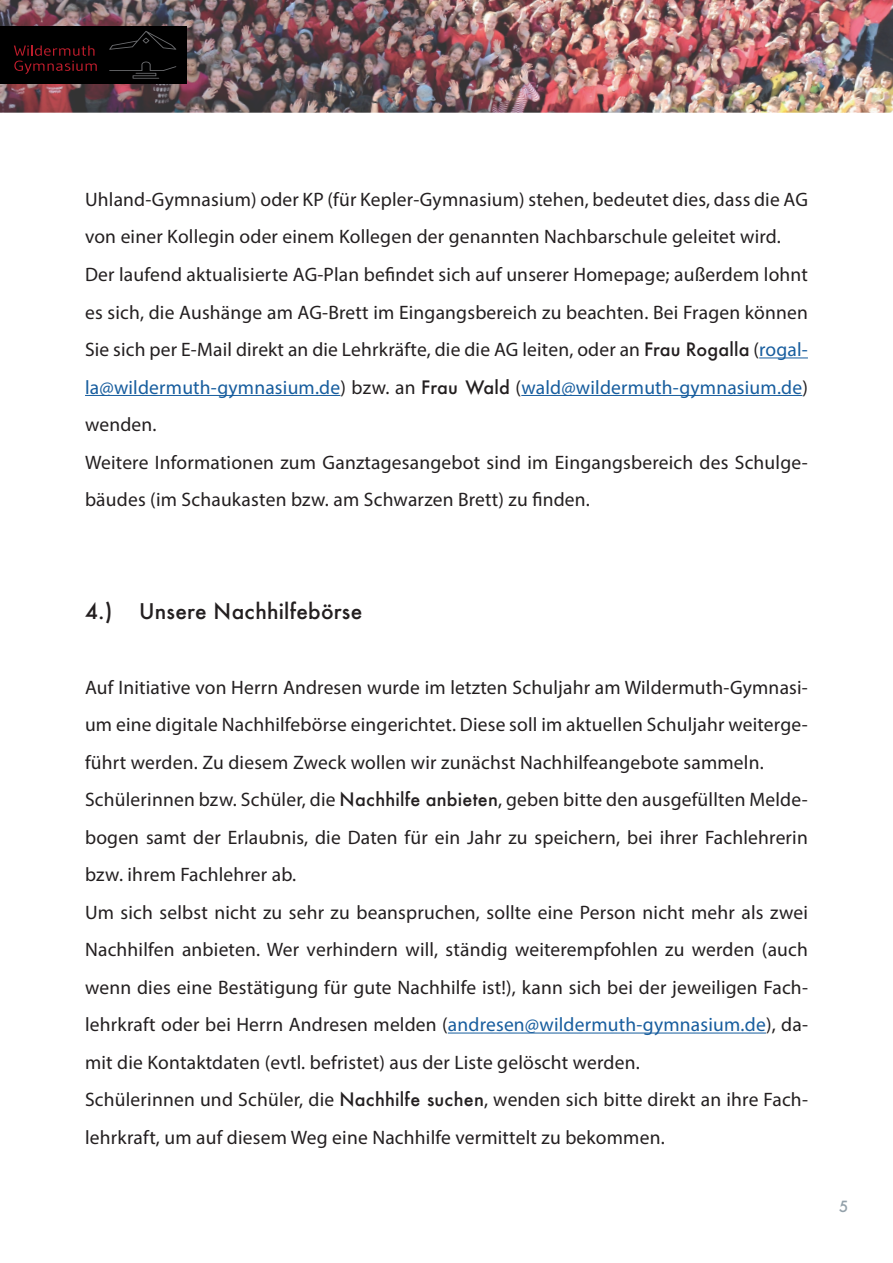
<style>
.page{position:relative;width:893px;height:1263px;background:#fff}
.page>*{position:absolute;margin:0;border:0;box-sizing:border-box;transform-origin:0 0}
.t1{font:500 21px "Futura";letter-spacing:.01em;color:#231f20}
.t2{font:19.5px/37.5px "Myriad Pro";letter-spacing:.01em;color:#231f20}
.t3{font:500 15px "Futura";color:#93a1aa}
.s1{font-family:"Futura";font-weight:500;font-size:18px}
.s2{color:#175d9e}
</style>
<div class="page">
<img style="left:0;top:0;width:893px;height:113px">
<div style="left:0;top:26px;width:187px;height:57px;background:#000"></div>
<svg style="left:14px;top:46px;width:83px;height:28px"></svg>
<svg style="left:109px;top:62px;width:67px;height:17px"></svg>
<svg style="left:109px;top:31px;width:67px;height:19px"></svg>
<hr style="left:759px;top:357px;width:49px;height:1px;background:#175d9e">
<hr style="left:85px;top:395px;width:255px;height:1px;background:#175d9e">
<hr style="left:521px;top:395px;width:281px;height:1px;background:#175d9e">
<hr style="left:448px;top:1032px;width:318px;height:1px;background:#175d9e">
<p class="t2" style="left:85px;top:180px;width:724px">Uhland-Gymnasium) oder KP (für Kepler-Gymnasium) stehen, bedeutet dies, dass die AG von einer Kollegin oder einem Kollegen der genannten Nachbarschule geleitet wird.<br>Der laufend aktualisierte AG-Plan befindet sich auf unserer Homepage; außerdem lohnt es sich, die Aushänge am AG-Brett im Eingangsbereich zu beachten. Bei Fragen können Sie sich per E-Mail direkt an die Lehrkräfte, die die AG leiten, oder an <span class="s1">Frau Rogalla</span> (<span class="s2">rogal&shy;la@wildermuth-gymnasium.de</span>) bzw. an <span class="s1">Frau Wald</span> (<span class="s2">wald@wildermuth-gymnasium.de</span>) wenden.<br>Weitere Informationen zum Ganztagesangebot sind im Eingangsbereich des Schulge&shy;bäudes (im Schaukasten bzw. am Schwarzen Brett) zu finden.</p>
<p class="t1" style="left:85px;top:596px;width:29px">4.)</p>
<p class="t1" style="left:139px;top:596px;width:225px">Unsere Nachhilfebörse</p>
<p class="t2" style="left:85px;top:668px;width:724px">Auf Initiative von Herrn Andresen wurde im letzten Schuljahr am Wildermuth-Gymnasi&shy;um eine digitale Nachhilfebörse eingerichtet. Diese soll im aktuellen Schuljahr weiterge&shy;führt werden. Zu diesem Zweck wollen wir zunächst Nachhilfeangebote sammeln.<br>Schülerinnen bzw. Schüler, die <span class="s1">Nachhilfe anbieten</span>, geben bitte den ausgefüllten Melde&shy;bogen samt der Erlaubnis, die Daten für ein Jahr zu speichern, bei ihrer Fachlehrerin bzw. ihrem Fachlehrer ab.<br>Um sich selbst nicht zu sehr zu beanspruchen, sollte eine Person nicht mehr als zwei Nachhilfen anbieten. Wer verhindern will, ständig weiterempfohlen zu werden (auch wenn dies eine Bestätigung für gute Nachhilfe ist!), kann sich bei der jeweiligen Fach&shy;lehrkraft oder bei Herrn Andresen melden (<span class="s2">andresen@wildermuth-gymnasium.de</span>), da&shy;mit die Kontaktdaten (evtl. befristet) aus der Liste gelöscht werden.<br>Schülerinnen und Schüler, die <span class="s1">Nachhilfe suchen</span>, wenden sich bitte direkt an ihre Fach&shy;lehrkraft, um auf diesem Weg eine Nachhilfe vermittelt zu bekommen.</p>
<p class="t3" style="left:839px;top:1196px;width:11px">5</p>
</div>
